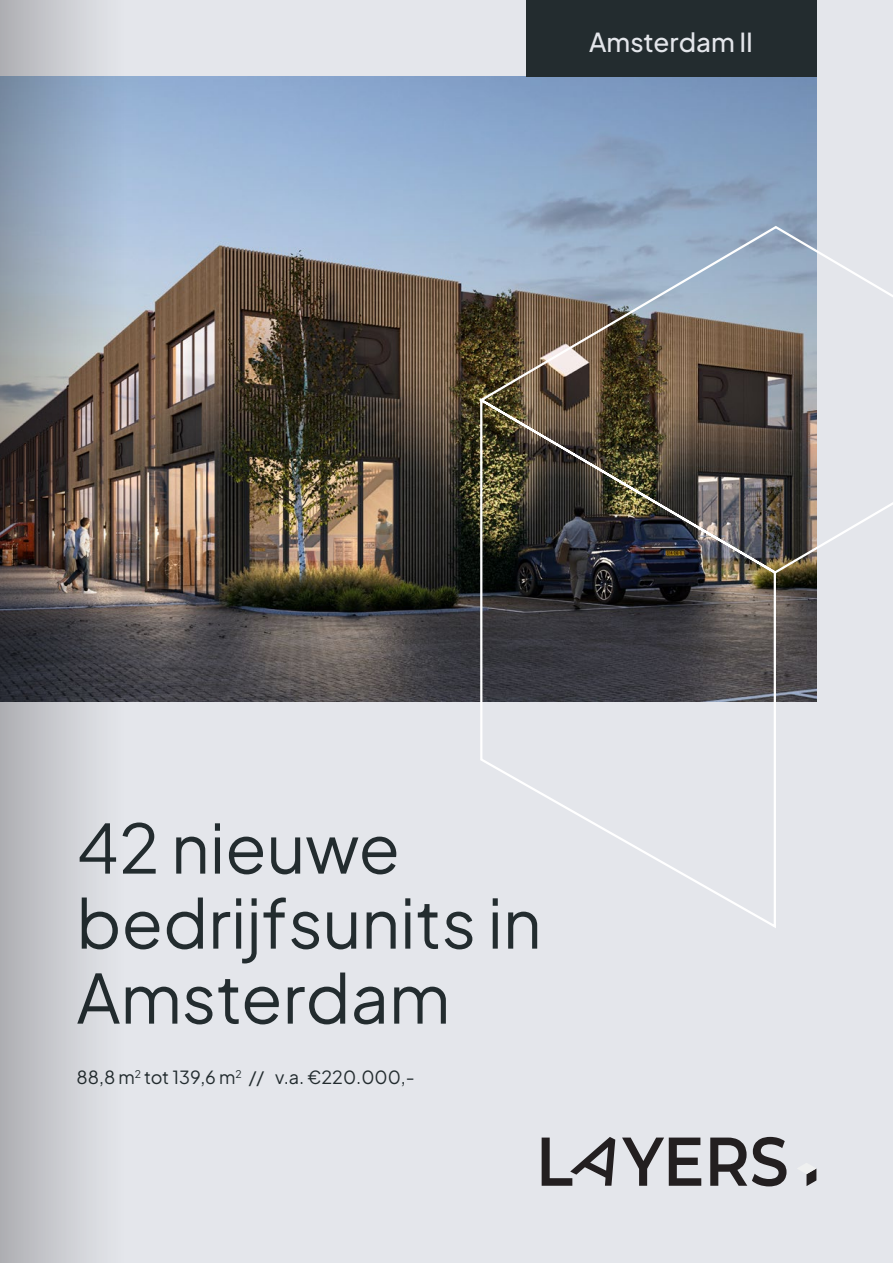
<style>
.page{position:relative;width:893px;height:1263px;background:#e4e6eb}
.page>*{position:absolute;margin:0;border:0;box-sizing:border-box;transform-origin:0 0}
.t1{font:67.5px/75px "Plus Jakarta Sans";color:#232c2f}
.t2{font:26.1px "Plus Jakarta Sans";color:#e4e6eb}
.t3{font:18px "Plus Jakarta Sans";color:#232c2f}
</style>
<div class="page">
<img style="left:244px;top:77px;width:572px;height:625px">
<img style="left:477px;top:224px;width:416px;height:704px">
<svg style="left:542px;top:1137px;width:73px;height:49px"></svg>
<svg style="left:622px;top:1137px;width:79px;height:49px"></svg>
<svg style="left:710px;top:1137px;width:76px;height:49px"></svg>
<svg style="left:798px;top:1163px;width:18px;height:23px"></svg>
<div style="left:526px;top:0;width:290px;height:77px;background:#232c2f"></div>
<img style="left:0;top:0;width:244px;height:1263px">
<p class="t2" style="left:589px;top:21px;width:165px">Amsterdam II</p>
<p class="t1" style="left:77px;top:804px;width:467px">42 nieuwe bedrijfsunits in<br>Amsterdam</p>
<p class="t3" style="left:77px;top:1062px;width:340px">88,8 m<sup>2</sup> tot 139,6 m<sup>2</sup> // v.a. €220.000,-</p>
</div>
